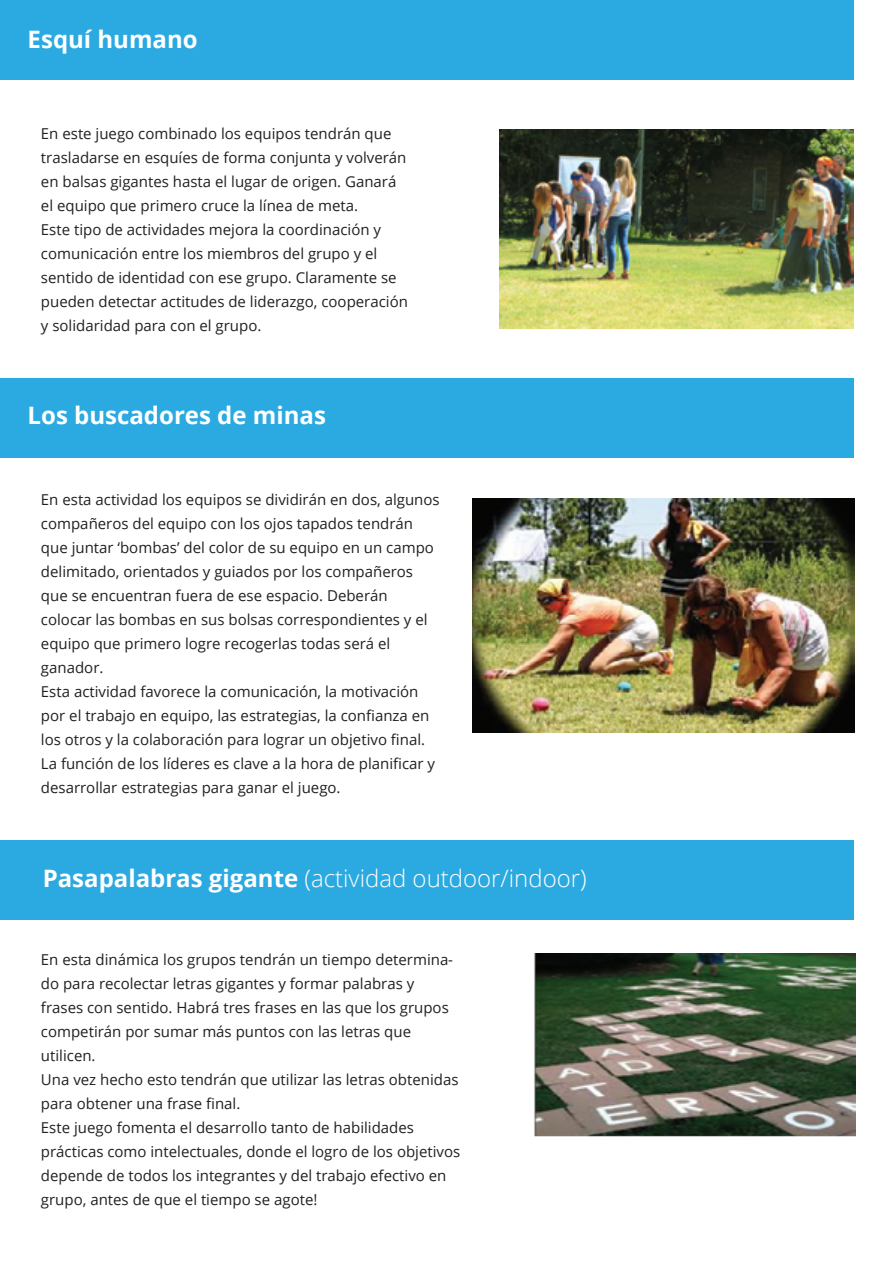
<style>
.page{position:relative;width:893px;height:1263px;background:#fff}
.page>*{position:absolute;margin:0;border:0;box-sizing:border-box;transform-origin:0 0}
.t1{font:300 24px "Open Sans";color:#fff}
.t2{font:700 24px "Open Sans";color:#fff}
.t3{font:15px/24px "Open Sans";color:#231f20}
.s1{font-weight:700}
</style>
<div class="page">
<div style="left:0;top:840px;width:853px;height:79px;background:#2baae1"></div>
<div style="left:0;top:378px;width:853px;height:79px;background:#2baae1"></div>
<div style="left:0;top:0;width:853px;height:79px;background:#2baae1"></div>
<img style="left:472px;top:498px;width:383px;height:235px">
<img style="left:534px;top:954px;width:321px;height:182px">
<img style="left:499px;top:129px;width:354px;height:200px">
<h1 class="t2" style="left:28px;top:22px;width:172px">Esquí humano</h1>
<p class="t3" style="left:41px;top:122px;width:368px">En este juego combinado los equipos tendrán que trasladarse en esquíes de forma conjunta y volverán en balsas gigantes hasta el lugar de origen. Ganará el equipo que primero cruce la línea de meta.<br>Este tipo de actividades mejora la coordinación y comunicación entre los miembros del grupo y el sentido de identidad con ese grupo. Claramente se pueden detectar actitudes de liderazgo, cooperación y solidaridad para con el grupo.</p>
<h1 class="t2" style="left:28px;top:399px;width:300px">Los buscadores de minas</h1>
<p class="t3" style="left:41px;top:487px;width:400px">En esta actividad los equipos se dividirán en dos, algunos compañeros del equipo con los ojos tapados tendrán que juntar ‘bombas’ del color de su equipo en un campo delimitado, orientados y guiados por los compañeros que se encuentran fuera de ese espacio. Deberán colocar las bombas en sus bolsas correspondientes y el equipo que primero logre recogerlas todas será el ganador.<br>Esta actividad favorece la comunicación, la motivación por el trabajo en equipo, las estrategias, la confianza en los otros y la colaboración para lograr un objetivo final.<br>La función de los líderes es clave a la hora de planificar y desarrollar estrategias para ganar el juego.</p>
<h1 class="t1" style="left:43px;top:862px;width:545px"><span class="s1">Pasapalabras gigante</span> (actividad outdoor/indoor)</h1>
<p class="t3" style="left:41px;top:947px;width:421px">En esta dinámica los grupos tendrán un tiempo determina&shy;do para recolectar letras gigantes y formar palabras y frases con sentido. Habrá tres frases en las que los grupos competirán por sumar más puntos con las letras que utilicen.<br>Una vez hecho esto tendrán que utilizar las letras obtenidas para obtener una frase final.<br>Este juego fomenta el desarrollo tanto de habilidades prácticas como intelectuales, donde el logro de los objetivos depende de todos los integrantes y del trabajo efectivo en grupo, antes de que el tiempo se agote!</p>
</div>
